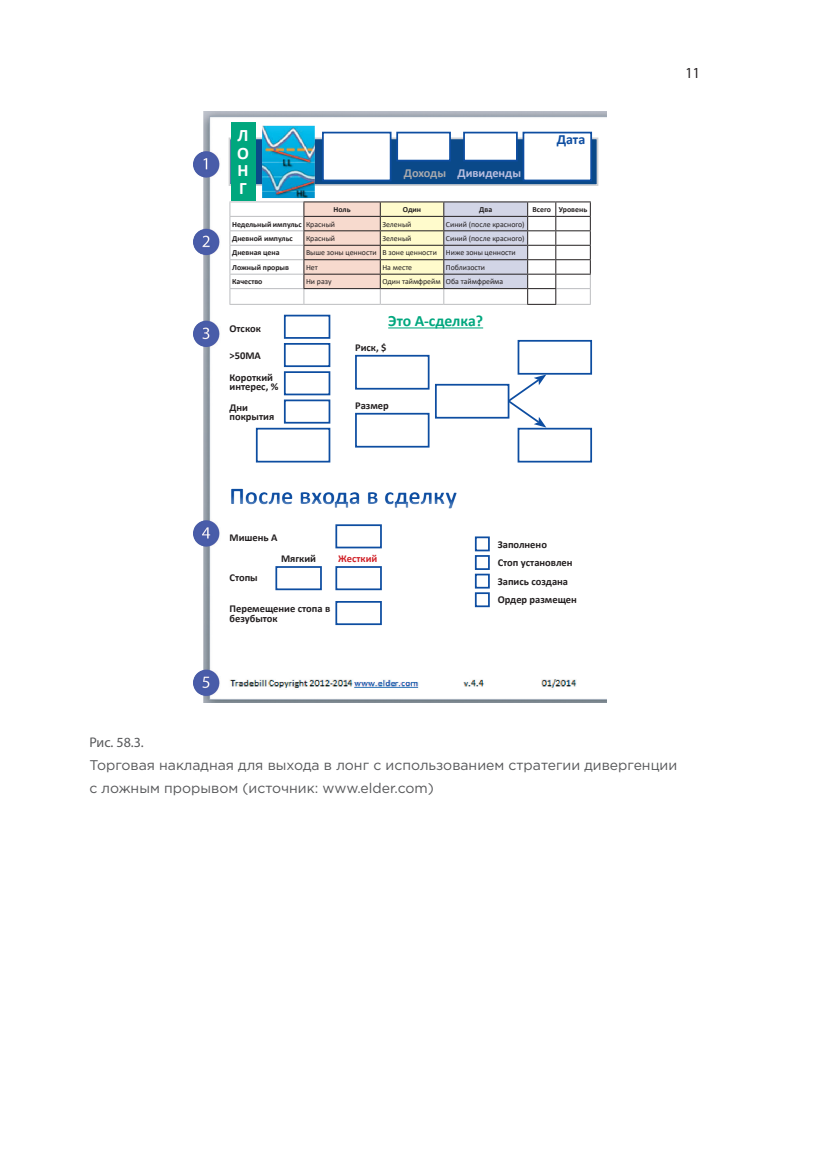
<style>
.page{position:relative;width:819px;height:1166px;background:#fff}
.page>*{position:absolute;margin:0;border:0;box-sizing:border-box;transform-origin:0 0}
.t1{font:700 24.5px "Calibri";color:#0d4da1}
.t2{font:700 17.5px "Calibri";color:#fff}
.t3{font:700 15.75px "Calibri";letter-spacing:-.01em;color:#00a77e}
.t4{font:15.4px "Myriad Pro";color:#231f20;scale:.91 1}
.рис_подпись{font:14px/22.8px "Gotham Pro";color:#57585a}
.рис{font:14px "Myriad Pro";color:#57585a}
.t5{font:700 14px "Calibri";color:#0d4da1}
.t6{font:700 12.25px "Calibri";color:#babfe0}
.t7{font:700 12.25px "Calibri";letter-spacing:-.015em;color:#a8a9ad}
.t8{font:700 10.5px/8.8px "Calibri";color:#231f20}
.t9{font:700 10.5px "Calibri";color:#d1232a}
.t10{font:7.88px "Calibri";color:#231f20}
.t11{font:700 7.88px "Calibri";color:#231f20}
</style>
<div class="page">
<img style="left:193px;top:111px;width:413px;height:591px">
<p class="t2" style="left:237px;top:123px;width:13px">Л</p>
<p class="t5" style="left:556px;top:129px;width:30px">Дата</p>
<p class="t2" style="left:237px;top:140px;width:13px">О</p>
<p class="t2" style="left:237px;top:158px;width:13px">Н</p>
<p class="t2" style="left:239px;top:175px;width:9px">Г</p>
<p class="t7" style="left:404px;top:164px;width:44px">Доходы</p>
<p class="t6" style="left:457px;top:164px;width:65px">Дивиденды</p>
<p class="t11" style="left:333px;top:204px;width:19px">Ноль</p>
<p class="t11" style="left:403px;top:204px;width:20px">Один</p>
<p class="t11" style="left:479px;top:204px;width:15px">Два</p>
<p class="t11" style="left:532px;top:204px;width:20px">Всего</p>
<p class="t11" style="left:559px;top:204px;width:30px">Уровень</p>
<p class="t11" style="left:232px;top:218px;width:71px">Недельный импульс</p>
<p class="t10" style="left:306px;top:218px;width:31px">Красный</p>
<p class="t10" style="left:382px;top:218px;width:30px">Зеленый</p>
<p class="t10" style="left:446px;top:218px;width:80px">Синий (после красного)</p>
<p class="t11" style="left:232px;top:233px;width:62px">Дневной импульс</p>
<p class="t10" style="left:306px;top:233px;width:31px">Красный</p>
<p class="t10" style="left:382px;top:233px;width:30px">Зеленый</p>
<p class="t10" style="left:446px;top:233px;width:80px">Синий (после красного)</p>
<p class="t11" style="left:232px;top:247px;width:49px">Дневная цена</p>
<p class="t10" style="left:306px;top:247px;width:72px">Выше зоны ценности</p>
<p class="t10" style="left:382px;top:247px;width:56px">В зоне ценности</p>
<p class="t10" style="left:446px;top:247px;width:71px">Ниже зоны ценности</p>
<p class="t11" style="left:232px;top:262px;width:58px">Ложный прорыв</p>
<p class="t10" style="left:306px;top:262px;width:13px">Нет</p>
<p class="t10" style="left:382px;top:262px;width:31px">На месте</p>
<p class="t10" style="left:446px;top:262px;width:41px">Поблизости</p>
<p class="t11" style="left:232px;top:276px;width:32px">Качество</p>
<p class="t10" style="left:306px;top:276px;width:27px">Ни разу</p>
<p class="t10" style="left:382px;top:276px;width:60px">Один таймфрейм</p>
<p class="t10" style="left:446px;top:276px;width:59px">Оба таймфрейма</p>
<p class="t3" style="left:388px;top:310px;width:96px">Это А-сделка?</p>
<p class="t8" style="left:229px;top:323px;width:33px">Отскок</p>
<p class="t8" style="left:229px;top:351px;width:33px">&gt;50MA</p>
<p class="t8" style="left:229px;top:373px;width:50px">Короткий интерес, %</p>
<p class="t8" style="left:229px;top:403px;width:46px">Дни покрытия</p>
<p class="t8" style="left:355px;top:343px;width:33px">Риск, $</p>
<p class="t8" style="left:355px;top:401px;width:35px">Размер</p>
<h1 class="t1" style="left:229px;top:479px;width:229px">После входа в сделку</h1>
<p class="t8" style="left:229px;top:533px;width:49px">Мишень А</p>
<p class="t8" style="left:229px;top:573px;width:30px">Стопы</p>
<p class="t8" style="left:229px;top:603px;width:102px;line-height:10.5px">Перемещение стопа в безубыток</p>
<p class="t8" style="left:281px;top:554px;width:37px">Мягкий</p>
<p class="t9" style="left:338px;top:551px;width:41px">Жесткий</p>
<p class="t8" style="left:497px;top:540px;width:51px">Заполнено</p>
<p class="t8" style="left:497px;top:558px;width:76px">Стоп установлен</p>
<p class="t8" style="left:497px;top:577px;width:72px">Запись создана</p>
<p class="t8" style="left:497px;top:595px;width:81px">Ордер размещен</p>
<h3 class="t4" style="left:685px;top:63px;width:17px">11</h3>
<p class="рис" style="left:89px;top:734px;width:56px">Рис. 58.3.</p>
<p class="рис_подпись" style="left:89px;top:753px;width:589px">Торговая накладная для выхода в лонг с использованием стратегии дивергенции с ложным прорывом (источник: www.elder.com)</p>
</div>
